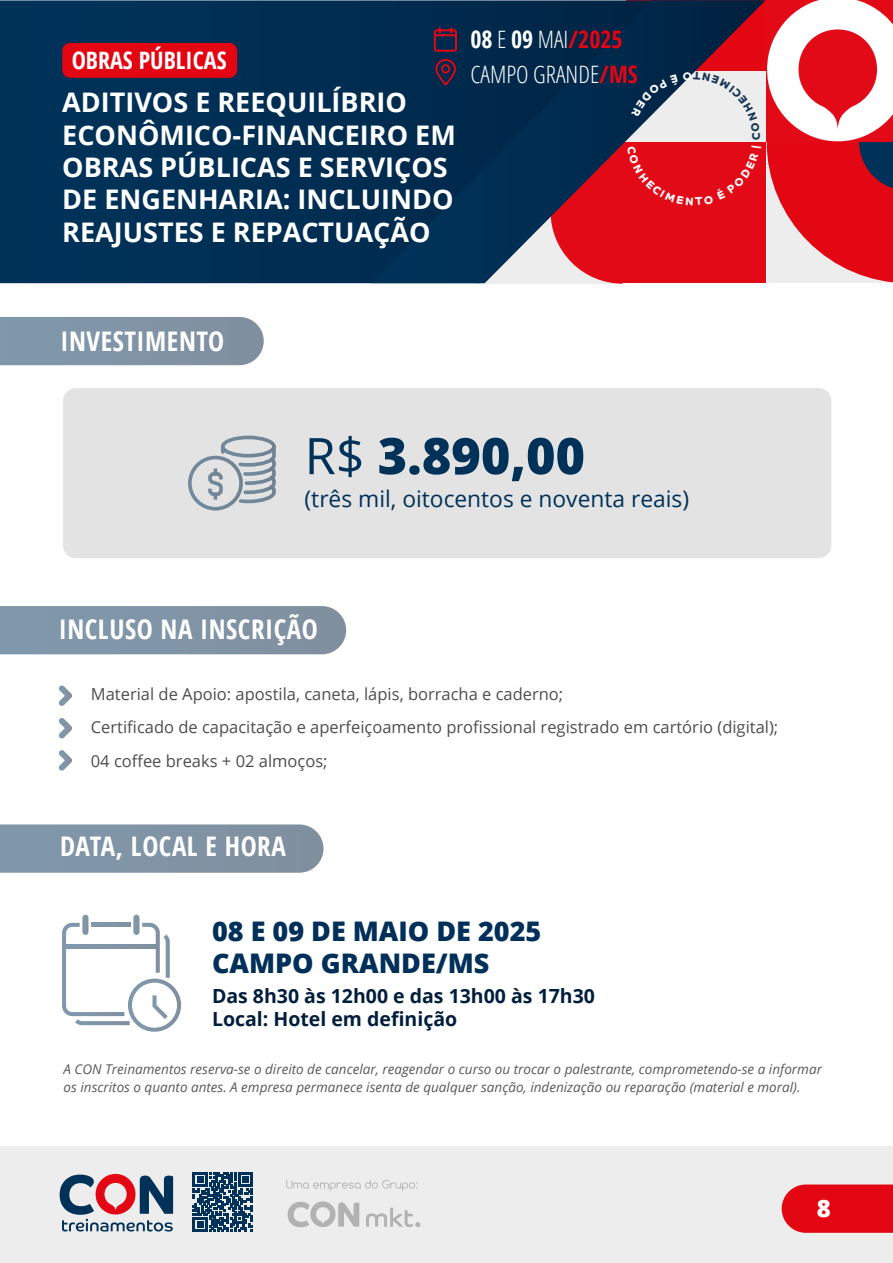
<style>
.page{position:relative;width:893px;height:1263px;background:#fff}
.page>*{position:absolute;margin:0;border:0;box-sizing:border-box;transform-origin:0 0}
.t1{font:800 50.4px "Open Sans";color:#003158}
.t2{font:700 27px/32.4px "Open Sans";color:#fff}
.t3{font:700 condensed 27px "Open Sans";letter-spacing:.02em;color:#fff}
.t4{font:800 27px/32.4px "Open Sans";color:#003059}
.t5{font:300 condensed 24px/34.5px "Open Sans";color:#fff}
.t6{font:700 condensed 24px "Open Sans";color:#fff}
.t7{font:800 24px "Open Sans";color:#fff}
.t8{font:22.8px "Open Sans";color:#003158}
.t9{font:700 19.5px/23.4px "Open Sans";color:#001e3c}
.t10{font:16.5px/33.8px "Open Sans";color:#4d4d4d}
.t11{font:italic 13.5px/18px "Open Sans";color:#58595b}
.s1{font-weight:700}
.s2{font-weight:700;color:#e30512}
.s3{font-weight:400}
</style>
<div class="page">
<div style="left:0;top:1146px;width:893px;height:117px;background:#ededed"></div>
<svg style="left:782px;top:1184px;width:111px;height:49px;background:#e3131f"></svg>
<svg style="left:286px;top:1180px;width:131px;height:11px"></svg>
<svg style="left:366px;top:1207px;width:54px;height:20px"></svg>
<svg style="left:288px;top:1201px;width:71px;height:26px"></svg>
<svg style="left:60px;top:1174px;width:113px;height:57px"></svg>
<svg style="left:193px;top:1172px;width:60px;height:60px"></svg>
<div style="left:0;top:0;width:371px;height:283px;background:#003055"></div>
<svg style="left:371px;top:0;width:394px;height:283px;background:#113051"></svg>
<svg style="left:767px;top:0;width:126px;height:283px"></svg>
<svg style="left:433px;top:27px;width:25px;height:25px"></svg>
<svg style="left:435px;top:59px;width:21px;height:26px"></svg>
<div style="left:62px;top:43px;width:175px;height:35px;background:#e30512;border-radius:8px"></div>
<div style="left:63px;top:388px;width:768px;height:170px;background:#e3e3e3;border-radius:13px"></div>
<div style="left:221px;top:436px;width:55px;height:21px;border:4px solid #fff;border-radius:50%"></div>
<svg style="left:188px;top:443px;width:88px;height:68px"></svg>
<div style="left:0;top:317px;width:264px;height:48px;background:#8094a6"></div>
<svg style="left:59px;top:685px;width:13px;height:21px"></svg>
<svg style="left:59px;top:718px;width:13px;height:20px"></svg>
<svg style="left:59px;top:750px;width:13px;height:21px"></svg>
<div style="left:0;top:606px;width:346px;height:48px;background:#8095a7"></div>
<div style="left:0;top:824px;width:324px;height:49px;background:#8094a5"></div>
<svg style="left:62px;top:915px;width:119px;height:117px"></svg>
<svg style="left:551px;top:72px;width:210px;height:212px;background:#b03d4d"></svg>
<h3 class="t6" style="left:72px;top:44px;width:156px">OBRAS PÚBLICAS</h3>
<h2 class="t2" style="left:62px;top:86px;width:395px">ADITIVOS E REEQUILÍBRIO<br>ECONÔMICO-FINANCEIRO EM<br>OBRAS PÚBLICAS E SERVIÇOS<br>DE ENGENHARIA: INCLUINDO<br>REAJUSTES E REPACTUAÇÃO</h2>
<h3 class="t5" style="left:470px;top:22px;width:169px"><span class="s1">08</span> E <span class="s1">09</span> MAI<span class="s2">/2025<br></span>CAMPO GRANDE<span class="s2">/MS</span></h3>
<h2 class="t3" style="left:60px;top:322px;width:165px">INVESTIMENTO</h2>
<h1 class="t1" style="left:305px;top:417px;width:282px"><span class="s3">R$</span> 3.890,00</h1>
<h3 class="t8" style="left:305px;top:483px;width:386px">(três mil, oitocentos e noventa reais)</h3>
<h2 class="t3" style="left:59px;top:610px;width:260px">INCLUSO NA INSCRIÇÃO</h2>
<p class="t10" style="left:91px;top:676px;width:689px">Material de Apoio: apostila, caneta, lápis, borracha e caderno;<br>Certificado de capacitação e aperfeiçoamento profissional registrado em cartório (digital);<br>04 coffee breaks + 02 almoços;</p>
<h2 class="t3" style="left:60px;top:828px;width:227px">DATA, LOCAL E HORA</h2>
<h2 class="t4" style="left:212px;top:913px;width:331px">08 E 09 DE MAIO DE 2025<br>CAMPO GRANDE/MS</h2>
<h3 class="t9" style="left:212px;top:984px;width:384px">Das 8h30 às 12h00 e das 13h00 às 17h30<br>Local: Hotel em definição</h3>
<p class="t11" style="left:64px;top:1060px;width:760px">A CON Treinamentos reserva-se o direito de cancelar, reagendar o curso ou trocar o palestrante, comprometendo-se a informar os inscritos o quanto antes. A empresa permanece isenta de qualquer sanção, indenização ou reparação (material e moral).</p>
<h3 class="t7" style="left:817px;top:1190px;width:16px">8</h3>
</div>
